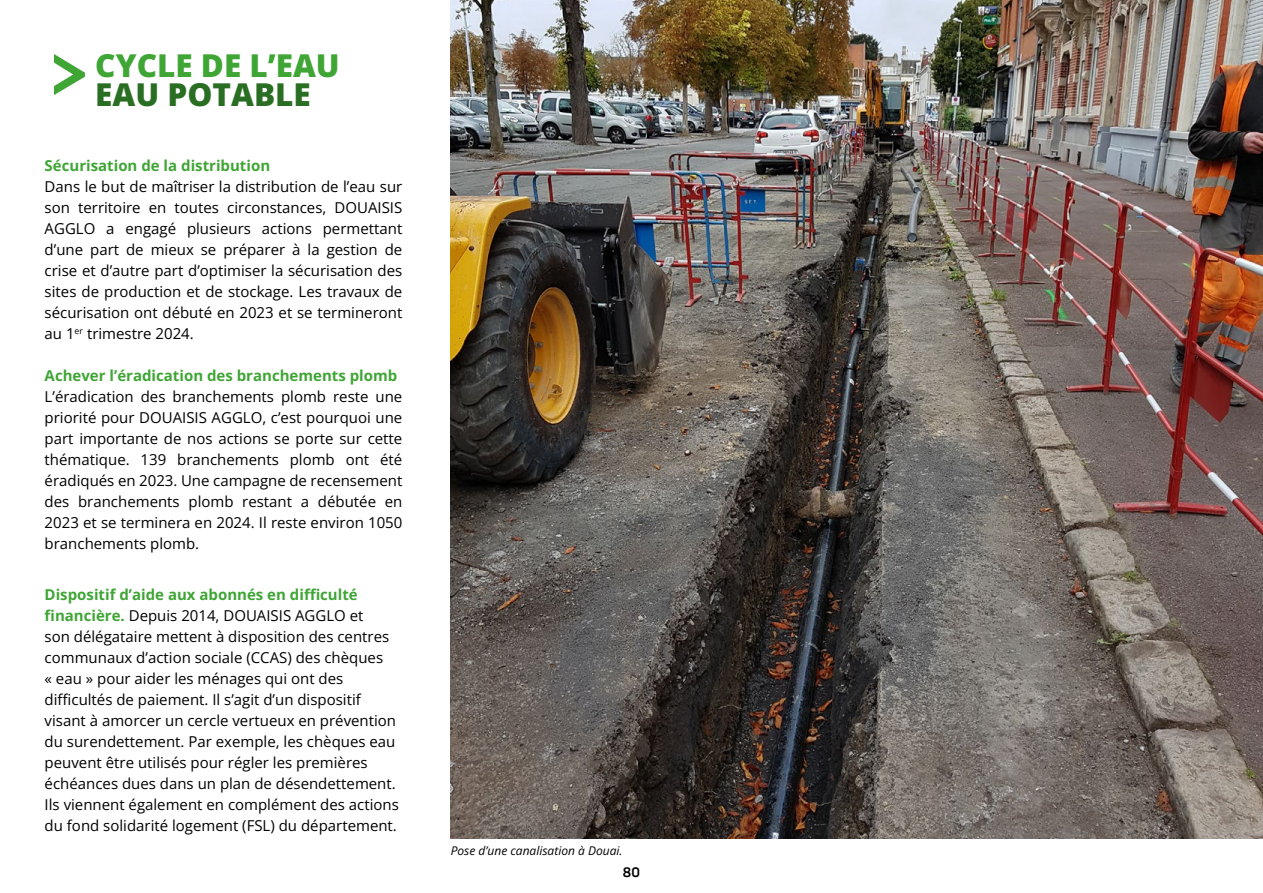
<style>
.page{position:relative;width:1263px;height:893px;background:#fff}
.page>*{position:absolute;margin:0;border:0;box-sizing:border-box;transform-origin:0 0}
.t1{font:800 31.5px "Open Sans";color:#3fa535}
.t2{font:800 31.5px "Open Sans";color:#296e22}
.t3{font:15px/21px "Open Sans";color:#000;text-align:justify}
.t4{font:700 15px "Open Sans";color:#3fa535}
.t5{font:700 13.5px "Panton";color:#000}
.t6{font:italic 12px "Open Sans";color:#000}
.s1{font-weight:700;color:#3fa535}
</style>
<div class="page">
<img style="left:451px;top:0;width:812px;height:839px">
<svg style="left:54px;top:54px;width:31px;height:41px"></svg>
<h1 class="t1" style="left:95px;top:41px;width:246px">CYCLE DE L’EAU</h1>
<h1 class="t2" style="left:95px;top:71px;width:217px">EAU POTABLE</h1>
<p class="t4" style="left:45px;top:155px;width:227px">Sécurisation de la distribution</p>
<p class="t3" style="left:45px;top:176px;width:359px">Dans le but de maîtriser la distribution de l’eau sur son territoire en toutes circonstances, DOUAISIS AGGLO a engagé plusieurs actions permettant d’une part de mieux se préparer à la gestion de crise et d’autre part d’optimiser la sécurisation des sites de production et de stockage. Les travaux de sécurisation ont débuté en 2023 et se termineront au 1<sup>er</sup> trimestre 2024.</p>
<p class="t4" style="left:45px;top:365px;width:354px">Achever l’éradication des branchements plomb</p>
<p class="t3" style="left:45px;top:386px;width:359px">L’éradication des branchements plomb reste une priorité pour DOUAISIS AGGLO, c’est pourquoi une part importante de nos actions se porte sur cette thématique. 139 branchements plomb ont été éradiqués en 2023. Une campagne de recensement des branchements plomb restant a débutée en 2023 et se terminera en 2024. Il reste environ 1050 branchements plomb.</p>
<p class="t3" style="left:45px;top:583px;width:356px;text-align:left"><span class="s1">Dispositif d’aide aux abonnés en difficulté financière.</span> Depuis 2014, DOUAISIS AGGLO et<br>son délégataire mettent à disposition des centres communaux d’action sociale (CCAS) des chèques<br>« eau » pour aider les ménages qui ont des difficultés de paiement. Il s’agit d’un dispositif visant à amorcer un cercle vertueux en prévention du surendettement. Par exemple, les chèques eau peuvent être utilisés pour régler les premières échéances dues dans un plan de désendettement.<br>Ils viennent également en complément des actions du fond solidarité logement (FSL) du département.</p>
<p class="t6" style="left:451px;top:842px;width:173px">Pose d’une canalisation à Douai.</p>
<p class="t5" style="left:623px;top:864px;width:19px">80</p>
</div>
